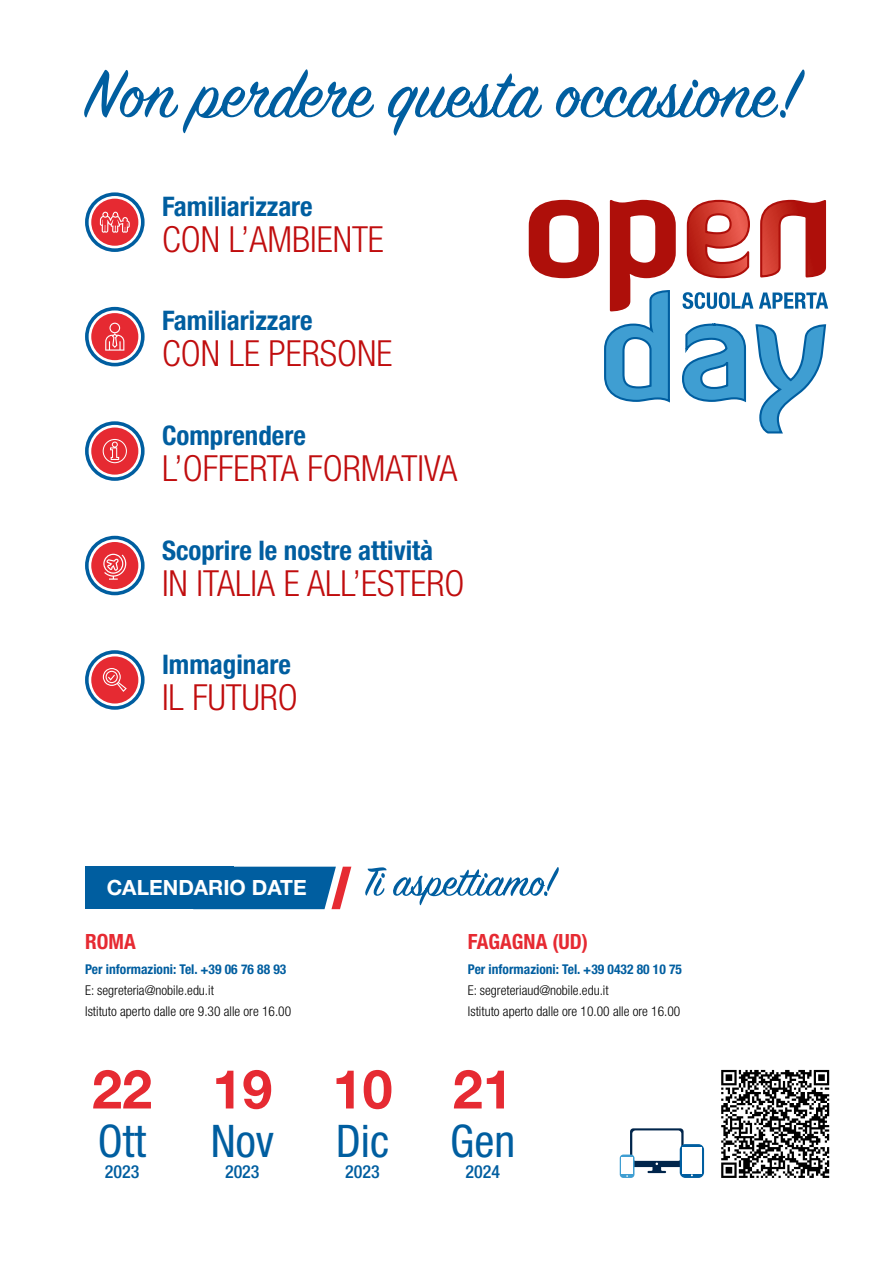
<style>
.page{position:relative;width:893px;height:1263px;background:#fff}
.page>*{position:absolute;margin:0;border:0;box-sizing:border-box;transform-origin:0 0}
.t1{font:700 54px "Helvetica Neue LT Std";color:#e62a32}
.t2{font:condensed 45px "Helvetica Neue LT Std";color:#005ea0}
.t3{font:300 condensed 36px "Helvetica Neue LT Std";color:#c00d0e}
.t4{font:700 condensed 27px "Helvetica Neue LT Std";color:#005ea0}
.t5{font:700 condensed 21px "Helvetica Neue LT Std";color:#e62a32}
.t6{font:700 21px "Helvetica Neue LT Std";color:#fff}
.t7{font:500 condensed 18px "Helvetica Neue LT Std";color:#005ea0}
.t8{font:300 condensed 13.5px/21px "Helvetica Neue LT Std";color:#000}
.t9{font:700 condensed 13.5px "Helvetica Neue LT Std";color:#005ea0}
</style>
<div class="page">
<svg style="left:85px;top:192px;width:60px;height:60px"></svg>
<svg style="left:89px;top:196px;width:52px;height:52px"></svg>
<div style="left:91px;top:199px;width:47px;height:47px;background:#e62a32;border-radius:50%"></div>
<svg style="left:100px;top:212px;width:30px;height:21px"></svg>
<svg style="left:85px;top:307px;width:60px;height:59px"></svg>
<svg style="left:89px;top:310px;width:52px;height:53px"></svg>
<div style="left:91px;top:313px;width:47px;height:47px;background:#e62a32;border-radius:50%"></div>
<svg style="left:105px;top:323px;width:19px;height:28px"></svg>
<svg style="left:85px;top:421px;width:60px;height:60px"></svg>
<svg style="left:89px;top:425px;width:52px;height:52px"></svg>
<div style="left:91px;top:427px;width:47px;height:48px;background:#e62a32;border-radius:50%"></div>
<svg style="left:103px;top:439px;width:24px;height:24px"></svg>
<svg style="left:85px;top:650px;width:60px;height:60px"></svg>
<svg style="left:89px;top:654px;width:52px;height:52px"></svg>
<div style="left:91px;top:656px;width:47px;height:47px;background:#e62a32;border-radius:50%"></div>
<svg style="left:103px;top:668px;width:24px;height:24px"></svg>
<svg style="left:85px;top:536px;width:60px;height:59px"></svg>
<svg style="left:89px;top:539px;width:52px;height:53px"></svg>
<div style="left:91px;top:542px;width:47px;height:47px;background:#e62a32;border-radius:50%"></div>
<svg style="left:103px;top:554px;width:23px;height:26px"></svg>
<svg style="left:84px;top:69px;width:721px;height:67px"></svg>
<svg style="left:528px;top:199px;width:301px;height:235px"></svg>
<div style="left:85px;top:867px;width:149px;height:42px;background:#005ea0"></div>
<svg style="left:234px;top:867px;width:117px;height:42px"></svg>
<svg style="left:365px;top:867px;width:194px;height:38px"></svg>
<svg style="left:680px;top:1144px;width:24px;height:34px"></svg>
<div style="left:682px;top:1147px;width:20px;height:26px;background:#fff"></div>
<svg style="left:620px;top:1154px;width:14px;height:24px"></svg>
<div style="left:622px;top:1157px;width:11px;height:17px;background:#fff"></div>
<svg style="left:626px;top:1128px;width:58px;height:49px"></svg>
<svg style="left:721px;top:1070px;width:108px;height:108px"></svg>
<h3 class="t4" style="left:162px;top:190px;width:152px">Familiarizzare</h3>
<h3 class="t3" style="left:162px;top:219px;width:223px">CON L’AMBIENTE</h3>
<h3 class="t4" style="left:162px;top:305px;width:152px">Familiarizzare</h3>
<h3 class="t3" style="left:162px;top:333px;width:232px">CON LE PERSONE</h3>
<h3 class="t4" style="left:162px;top:419px;width:145px">Comprendere</h3>
<h3 class="t3" style="left:162px;top:448px;width:297px">L’OFFERTA FORMATIVA</h3>
<h3 class="t4" style="left:162px;top:534px;width:273px">Scoprire le nostre attività</h3>
<h3 class="t3" style="left:162px;top:562px;width:304px">IN ITALIA E ALL’ESTERO</h3>
<h3 class="t4" style="left:162px;top:648px;width:130px">Immaginare</h3>
<h3 class="t3" style="left:162px;top:677px;width:137px">IL FUTURO</h3>
<h3 class="t6" style="left:107px;top:875px;width:201px">CALENDARIO DATE</h3>
<h3 class="t5" style="left:85px;top:928px;width:52px">ROMA</h3>
<p class="t9" style="left:85px;top:961px;width:203px">Per informazioni: Tel. +39 06 76 88 93</p>
<p class="t8" style="left:85px;top:979px;width:207px">E: segreteria@nobile.edu.it<br>Istituto aperto dalle ore 9.30 alle ore 16.00</p>
<h1 class="t1" style="left:92px;top:1056px;width:62px">22</h1>
<h2 class="t2" style="left:98px;top:1114px;width:50px">Ott</h2>
<h3 class="t7" style="left:105px;top:1161px;width:36px">2023</h3>
<h1 class="t1" style="left:212px;top:1056px;width:62px">19</h1>
<h2 class="t2" style="left:211px;top:1114px;width:65px">Nov</h2>
<h3 class="t7" style="left:225px;top:1161px;width:36px">2023</h3>
<h1 class="t1" style="left:332px;top:1056px;width:62px">10</h1>
<h2 class="t2" style="left:336px;top:1114px;width:55px">Dic</h2>
<h3 class="t7" style="left:345px;top:1161px;width:36px">2023</h3>
<h3 class="t5" style="left:468px;top:928px;width:122px">FAGAGNA (UD)</h3>
<p class="t9" style="left:468px;top:961px;width:216px">Per informazioni: Tel. +39 0432 80 10 75</p>
<p class="t8" style="left:468px;top:979px;width:214px">E: segreteriaud@nobile.edu.it<br>Istituto aperto dalle ore 10.00 alle ore 16.00</p>
<h1 class="t1" style="left:453px;top:1056px;width:62px">21</h1>
<h2 class="t2" style="left:450px;top:1114px;width:66px">Gen</h2>
<h3 class="t7" style="left:465px;top:1161px;width:36px">2024</h3>
</div>
